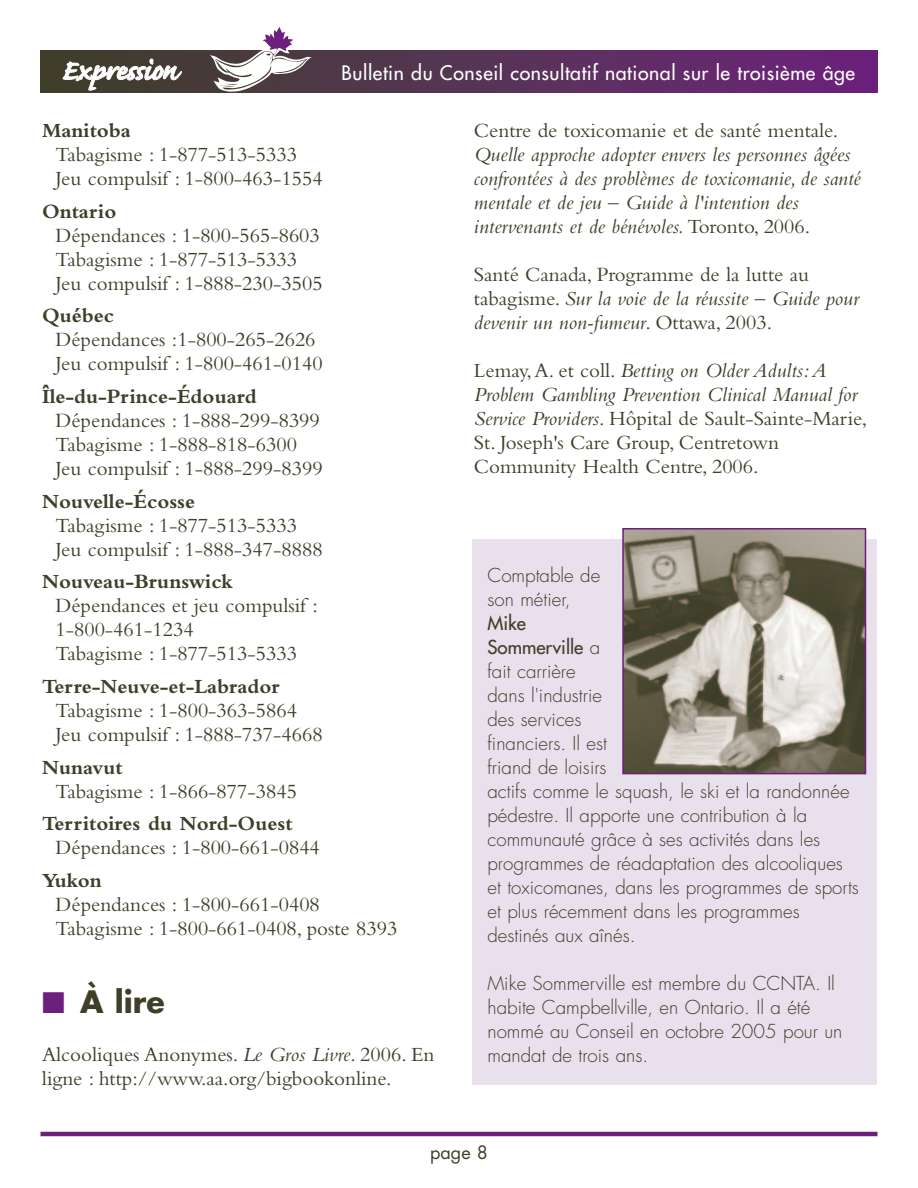
<style>
.page{position:relative;width:918px;height:1188px;background:#fff}
.page>*{position:absolute;margin:0;border:0;box-sizing:border-box;transform-origin:0 0}
.t1{font:700 30px "Futura";color:#3e3e29}
.t2{font:21px/24px "Bembo";color:#3e3e29}
.t3{font:italic 21px/24px "Bembo";color:#3e3e29}
.t4{font:700 21px "Bembo";color:#3e3e29}
.t5{font:19.5px "Futura";letter-spacing:.03em;color:#fff}
.t6{font:300 18.75px/24px "Futura";color:#3e3e29}
.t7{font:18px "Futura";color:#3e3e29}
.s1{color:#6c1f7d}
.s2{font-style:italic}
.s3{font-style:normal}
.s4{font-weight:400}
</style>
<div class="page">
<svg style="left:40px;top:51px;width:838px;height:41px;background:#592f5a"></svg>
<svg style="left:209px;top:27px;width:103px;height:65px"></svg>
<svg style="left:63px;top:59px;width:119px;height:31px"></svg>
<hr style="left:40px;top:1132px;width:838px;height:4px;background:#6c1f7d">
<div style="left:472px;top:540px;width:406px;height:545px;background:#e8e0ed"></div>
<img style="left:625px;top:531px;width:238px;height:240px">
<div style="left:622px;top:528px;width:244px;height:246px;border:2px solid #6c1f7d"></div>
<p class="t5" style="left:342px;top:63px;width:515px">Bulletin du Conseil consultatif national sur le troisième âge</p>
<p class="t4" style="left:42px;top:123px;width:91px">Manitoba</p>
<p class="t2" style="left:56px;top:144px;width:269px">Tabagisme : 1-877-513-5333<br>Jeu compulsif : 1-800-463-1554</p>
<p class="t4" style="left:42px;top:204px;width:76px">Ontario</p>
<p class="t2" style="left:56px;top:225px;width:269px">Dépendances : 1-800-565-8603<br>Tabagisme : 1-877-513-5333<br>Jeu compulsif : 1-888-230-3505</p>
<p class="t4" style="left:42px;top:308px;width:74px">Québec</p>
<p class="t2" style="left:56px;top:330px;width:269px">Dépendances :1-800-265-2626<br>Jeu compulsif : 1-800-461-0140</p>
<p class="t4" style="left:42px;top:389px;width:216px">Île-du-Prince-Édouard</p>
<p class="t2" style="left:56px;top:410px;width:269px">Dépendances : 1-888-299-8399<br>Tabagisme : 1-888-818-6300<br>Jeu compulsif : 1-888-299-8399</p>
<p class="t4" style="left:42px;top:494px;width:155px">Nouvelle-Écosse</p>
<p class="t2" style="left:56px;top:515px;width:269px">Tabagisme : 1-877-513-5333<br>Jeu compulsif : 1-888-347-8888</p>
<p class="t4" style="left:42px;top:574px;width:193px">Nouveau-Brunswick</p>
<p class="t2" style="left:56px;top:596px;width:264px">Dépendances et jeu compulsif :<br>1-800-461-1234<br>Tabagisme : 1-877-513-5333</p>
<p class="t4" style="left:42px;top:679px;width:239px">Terre-Neuve-et-Labrador</p>
<p class="t2" style="left:56px;top:700px;width:269px">Tabagisme : 1-800-363-5864<br>Jeu compulsif : 1-888-737-4668</p>
<p class="t4" style="left:42px;top:759px;width:82px">Nunavut</p>
<p class="t2" style="left:56px;top:781px;width:243px">Tabagisme : 1-866-877-3845</p>
<p class="t4" style="left:42px;top:816px;width:252px">Territoires du Nord-Ouest</p>
<p class="t2" style="left:56px;top:838px;width:266px">Dépendances : 1-800-661-0844</p>
<p class="t4" style="left:42px;top:873px;width:61px">Yukon</p>
<p class="t2" style="left:56px;top:894px;width:343px">Dépendances : 1-800-661-0408<br>Tabagisme : 1-800-661-0408, poste 8393</p>
<h1 class="t1" style="left:42px;top:988px;width:124px"><span class="s1">■</span> À lire</h1>
<p class="t2" style="left:42px;top:1044px;width:394px">Alcooliques Anonymes. <span class="s2">Le Gros Livre</span>. 2006. En ligne : http://www.aa.org/bigbookonline.</p>
<p class="t2" style="left:474px;top:121px;width:366px">Centre de toxicomanie et de santé mentale.</p>
<p class="t3" style="left:474px;top:145px;width:388px">Quelle approche adopter envers les personnes âgées confrontées à des problèmes de toxicomanie, de santé mentale et de jeu – Guide à l'intention des intervenants et de bénévoles. <span class="s3">Toronto, 2006.</span></p>
<p class="t2" style="left:474px;top:265px;width:386px">Santé Canada, Programme de la lutte au tabagisme. <span class="s2">Sur la voie de la réussite – Guide pour devenir un non-fumeur</span>. Ottawa, 2003.</p>
<p class="t2" style="left:474px;top:361px;width:395px">Lemay,A. et coll. <span class="s2">Betting on Older Adults:A Problem Gambling Prevention Clinical Manual for Service Providers</span>. Hôpital de Sault-Sainte-Marie, St. Joseph's Care Group, Centretown Community Health Centre, 2006.</p>
<p class="t6" style="left:488px;top:565px;width:114px">Comptable de son métier,</p>
<p class="t6" style="left:488px;top:613px;width:373px"><span class="s4">Mike<br>Sommerville</span> a<br>fait carrière<br>dans l'industrie<br>des services<br>financiers. Il est<br>friand de loisirs<br>actifs comme le squash, le ski et la randonnée pédestre. Il apporte une contribution à la communauté grâce à ses activités dans les programmes de réadaptation des alcooliques et toxicomanes, dans les programmes de sports et plus récemment dans les programmes destinés aux aînés.</p>
<p class="t6" style="left:488px;top:973px;width:356px">Mike Sommerville est membre du CCNTA. Il habite Campbellville, en Ontario. Il a été nommé au Conseil en octobre 2005 pour un mandat de trois ans.</p>
<p class="t7" style="left:430px;top:1144px;width:59px">page 8</p>
</div>
